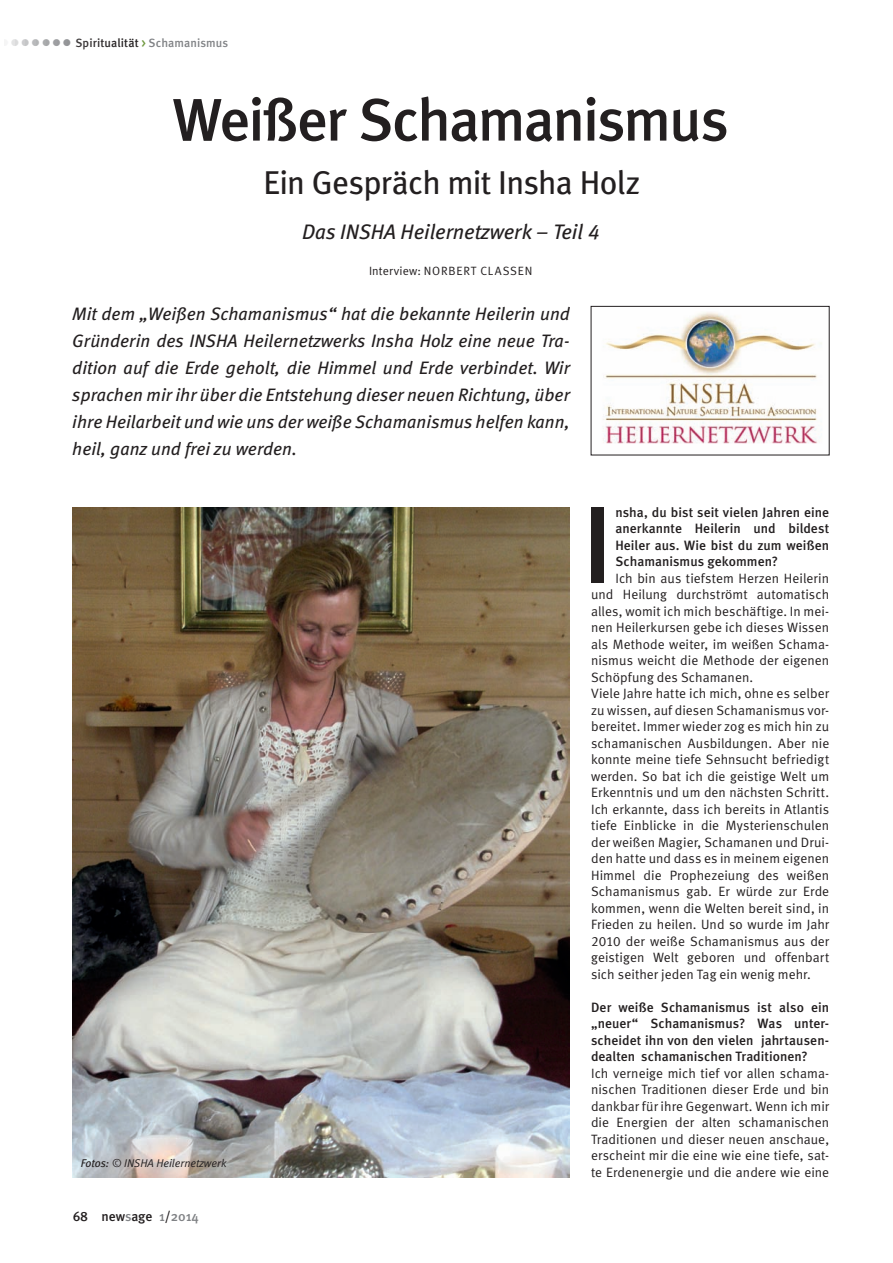
<style>
.page{position:relative;width:893px;height:1263px;background:#fff}
.page>*{position:absolute;margin:0;border:0;box-sizing:border-box;transform-origin:0 0}
.t1{font:108.9px "Meta Medium LF";color:#231f20}
.t2{font:60px "Meta Medium LF";letter-spacing:-.035em;color:#231f20}
.t3{font:33px "Meta Book LF";letter-spacing:-.02em;color:#231f20}
.t4{font:italic 21px "Meta Book LF";color:#231f20}
.t5{font:italic 18px/27px "Meta Book LF";letter-spacing:.005em;color:#231f20;text-align:justify}
.t6{font:13.5px/16.5px "Meta Normal LF";letter-spacing:.005em;color:#231f20;text-align:justify}
.t7{font:13.5px/16.5px "Meta Medium LF";letter-spacing:.005em;color:#231f20;text-align:justify}
.t8{font:500 13.5px "Meta";color:#231f20}
.t9{font:12px "Meta Medium LF";letter-spacing:.01em;color:#231f20}
.t10{font:12px "Meta Normal LF";letter-spacing:.065em;color:#231f20}
.t11{font:italic 11.25px "Meta Normal LF";color:#231f20}
.s1{color:#7c7e81}
.s2{color:#6f983e}
.s3{color:#808285}
.s4{font-family:"Meta Book LF"}
</style>
<div class="page">
<img style="left:603px;top:312px;width:219px;height:132px">
<div style="left:591px;top:306px;width:238px;height:149px;border:1px solid #231f20"></div>
<img style="left:72px;top:507px;width:498px;height:671px">
<p class="t9" style="left:0;top:35px;width:230px"><span class="s1">●●●●●●●</span> Spiritualität <span class="s2">&gt;</span> <span class="s3">Schamanismus</span></p>
<p class="t2" style="left:173px;top:85px;width:557px">Weißer Schamanismus</p>
<p class="t3" style="left:263px;top:163px;width:379px">Ein Gespräch mit Insha Holz</p>
<p class="t4" style="left:302px;top:219px;width:299px">Das INSHA Heilernetzwerk – Teil 4</p>
<p class="t10" style="left:369px;top:264px;width:165px">Interview: NORBERT CLASSEN</p>
<p class="t5" style="left:72px;top:300px;width:499px">Mit dem „Weißen Schamanismus“ hat die bekannte Heilerin und Gründerin des INSHA Heilernetzwerks Insha Holz eine neue Tra&shy;dition auf die Erde geholt, die Himmel und Erde verbindet. Wir sprachen mir ihr über die Entstehung dieser neuen Richtung, über ihre Heilarbeit und wie uns der weiße Schamanismus helfen kann, heil, ganz und frei zu werden.</p>
<p class="t11" style="left:81px;top:1156px;width:147px"><span class="s4">Fotos:</span> © INSHA Heilernetzwerk</p>
<p class="t8" style="left:72px;top:1208px;width:128px">68 new<span class="s3">s</span>age <span class="s3">1</span>/<span class="s3">2014</span></p>
<p class="t1" style="left:582px;top:482px;width:32px">I</p>
<p class="t7" style="left:615px;top:504px;width:215px">nsha, du bist seit vielen Jahren eine anerkannte Heilerin und bildest Heiler aus. Wie bist du zum weißen Schamanismus gekommen?</p>
<p class="t6" style="left:591px;top:569px;width:240px;text-indent:24px">Ich bin aus tiefstem Herzen Heilerin und Heilung durchströmt automatisch alles, womit ich mich beschäftige. In mei&shy;nen Heilerkursen gebe ich dieses Wissen als Methode weiter, im weißen Schama&shy;nismus weicht die Methode der eigenen Schöpfung des Schamanen.</p>
<p class="t6" style="left:591px;top:685px;width:240px">Viele Jahre hatte ich mich, ohne es selber zu wissen, auf diesen Schamanismus vor&shy;bereitet. Immer wieder zog es mich hin zu schamanischen Ausbildungen. Aber nie konnte meine tiefe Sehnsucht befriedigt werden. So bat ich die geistige Welt um Erkenntnis und um den nächsten Schritt.<br>Ich erkannte, dass ich bereits in Atlantis tiefe Einblicke in die Mysterienschulen der weißen Magier, Schamanen und Drui&shy;den hatte und dass es in meinem eigenen Himmel die Prophezeiung des weißen Schamanismus gab. Er würde zur Erde kommen, wenn die Welten bereit sind, in Frieden zu heilen. Und so wurde im Jahr 2010 der weiße Schamanismus aus der geistigen Welt geboren und offenbart sich seither jeden Tag ein wenig mehr.</p>
<p class="t7" style="left:591px;top:998px;width:240px">Der weiße Schamanismus ist also ein „neuer“ Schamanismus? Was unter&shy;scheidet ihn von den vielen jahrtausen&shy;dealten schamanischen Traditionen?</p>
<p class="t6" style="left:591px;top:1064px;width:240px">Ich verneige mich tief vor allen schama&shy;nischen Traditionen dieser Erde und bin dankbar für ihre Gegenwart. Wenn ich mir die Energien der alten schamanischen Traditionen und dieser neuen anschaue, erscheint mir die eine wie eine tiefe, sat&shy;te Erdenenergie und die andere wie eine</p>
</div>
